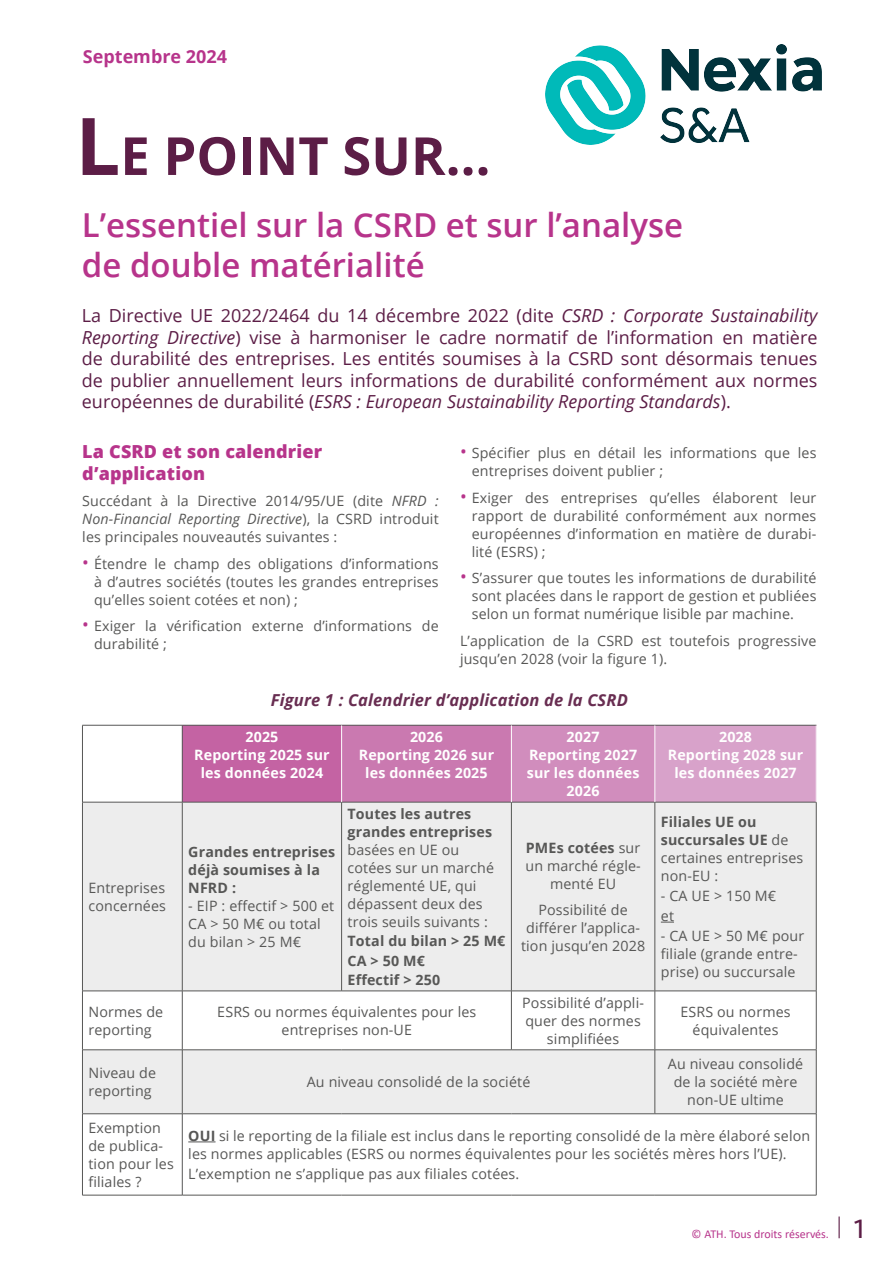
<style>
.page{position:relative;width:893px;height:1263px;background:#fff}
.page>*{position:absolute;margin:0;border:0;box-sizing:border-box;transform-origin:0 0}
.t1{font:700 52.5px "Open Sans";color:#5c1d46}
.t2{font:600 33px/39.6px "Open Sans";color:#b7348b}
.t3{font:27.45px "Alber";color:#5c1d46}
.t4{font:18px/21.6px "Open Sans";color:#5c1d46;text-align:justify}
.t5{font:800 18px/21.6px "Open Sans";letter-spacing:.01em;color:#b7348b}
.t6{font:700 18px "Open Sans";color:#b7348b}
.t7{font:italic 700 16.5px "Open Sans";letter-spacing:.01em;color:#682d51}
.t8{font:14.25px/18px "Open Sans";letter-spacing:.01em;color:#575756}
.t9{font:700 14.25px/18px "Open Sans";letter-spacing:.01em;color:#fff;text-align:center}
.t10{font:700 14.25px/18px "Open Sans";letter-spacing:.01em;color:#575756}
.t11{font:12px "Calibri";color:#b7348b}
.s1{font-size:79.5px}
.s2{font-style:italic}
.s3{font-size:18px;color:#b7348b}
.s4{font-weight:700}
</style>
<div class="page">
<hr style="left:838px;top:1216px;width:2px;height:22px;background:#5c1d46">
<div style="left:182px;top:725px;width:160px;height:77px;background:#c463a3"></div>
<div style="left:342px;top:725px;width:169px;height:77px;background:#ca79b0"></div>
<div style="left:511px;top:725px;width:144px;height:77px;background:#d18dbd"></div>
<div style="left:655px;top:725px;width:161px;height:77px;background:#d8a2ca"></div>
<svg style="left:83px;top:803px;width:733px;height:310px;fill:#ededed"></svg>
<hr style="left:82px;top:725px;width:100px;height:1px;background:#575756">
<hr style="left:82px;top:725px;width:1px;height:77px;background:#575756">
<hr style="left:82px;top:802px;width:100px;height:1px;background:#575756">
<hr style="left:82px;top:802px;width:1px;height:189px;background:#575756">
<hr style="left:182px;top:802px;width:1px;height:189px;background:#575756">
<hr style="left:341px;top:802px;width:1px;height:189px;background:#575756">
<hr style="left:511px;top:802px;width:1px;height:189px;background:#575756">
<hr style="left:655px;top:802px;width:1px;height:189px;background:#575756">
<hr style="left:816px;top:802px;width:1px;height:189px;background:#575756">
<hr style="left:82px;top:991px;width:100px;height:1px;background:#575756">
<hr style="left:82px;top:991px;width:1px;height:58px;background:#575756">
<hr style="left:182px;top:991px;width:160px;height:1px;background:#575756">
<hr style="left:182px;top:991px;width:1px;height:58px;background:#575756">
<hr style="left:342px;top:991px;width:169px;height:1px;background:#575756">
<hr style="left:511px;top:991px;width:144px;height:1px;background:#575756">
<hr style="left:511px;top:991px;width:1px;height:58px;background:#575756">
<hr style="left:655px;top:991px;width:161px;height:1px;background:#575756">
<hr style="left:655px;top:991px;width:1px;height:58px;background:#575756">
<hr style="left:816px;top:991px;width:1px;height:58px;background:#575756">
<hr style="left:82px;top:1049px;width:100px;height:1px;background:#575756">
<hr style="left:82px;top:1050px;width:1px;height:63px;background:#575756">
<hr style="left:182px;top:1049px;width:160px;height:1px;background:#575756">
<hr style="left:182px;top:1050px;width:1px;height:63px;background:#575756">
<hr style="left:342px;top:1049px;width:169px;height:1px;background:#575756">
<hr style="left:511px;top:1049px;width:144px;height:1px;background:#575756">
<hr style="left:655px;top:1049px;width:161px;height:1px;background:#575756">
<hr style="left:655px;top:1050px;width:1px;height:63px;background:#575756">
<hr style="left:816px;top:1050px;width:1px;height:63px;background:#575756">
<hr style="left:82px;top:1113px;width:100px;height:1px;background:#575756">
<hr style="left:82px;top:1114px;width:1px;height:81px;background:#575756">
<hr style="left:182px;top:1113px;width:160px;height:1px;background:#575756">
<hr style="left:182px;top:1114px;width:1px;height:81px;background:#575756">
<hr style="left:342px;top:1113px;width:169px;height:1px;background:#575756">
<hr style="left:511px;top:1113px;width:144px;height:1px;background:#575756">
<hr style="left:655px;top:1113px;width:161px;height:1px;background:#575756">
<hr style="left:816px;top:1114px;width:1px;height:81px;background:#575756">
<hr style="left:82px;top:1195px;width:100px;height:1px;background:#575756">
<hr style="left:182px;top:1195px;width:160px;height:1px;background:#575756">
<hr style="left:342px;top:1195px;width:169px;height:1px;background:#575756">
<hr style="left:511px;top:1195px;width:144px;height:1px;background:#575756">
<hr style="left:655px;top:1195px;width:161px;height:1px;background:#575756">
<hr style="left:182px;top:725px;width:160px;height:1px;background:#575756">
<hr style="left:182px;top:725px;width:1px;height:77px;background:#575756">
<hr style="left:342px;top:725px;width:169px;height:1px;background:#575756">
<hr style="left:511px;top:725px;width:144px;height:1px;background:#575756">
<hr style="left:655px;top:725px;width:161px;height:1px;background:#575756">
<hr style="left:182px;top:802px;width:160px;height:1px;background:#575756">
<hr style="left:342px;top:802px;width:169px;height:1px;background:#575756">
<hr style="left:511px;top:802px;width:144px;height:1px;background:#575756">
<hr style="left:655px;top:802px;width:161px;height:1px;background:#575756">
<hr style="left:341px;top:725px;width:1px;height:77px;background:#fff">
<hr style="left:511px;top:725px;width:1px;height:77px;background:#fff">
<hr style="left:655px;top:725px;width:1px;height:77px;background:#fff">
<svg style="left:661px;top:922px;width:13px;height:1px"></svg>
<svg style="left:188px;top:1141px;width:28px;height:1px"></svg>
<img style="left:546px;top:44px;width:276px;height:100px">
<p class="t6" style="left:83px;top:43px;width:146px">Septembre 2024</p>
<h1 class="t1" style="left:75px;top:119px;width:416px"><span class="s1">L</span>E POINT SUR...</h1>
<h2 class="t2" style="left:82px;top:205px;width:603px">L’essentiel sur la CSRD et sur l’analyse de double matérialité</h2>
<p class="t4" style="left:82px;top:304px;width:737px">La Directive UE 2022/2464 du 14 décembre 2022 (dite <span class="s2">CSRD : Corporate Sustainability Reporting Directive</span>) vise à harmoniser le cadre normatif de l’information en matière de durabilité des entreprises. Les entités soumises à la CSRD sont désormais tenues de publier annuellement leurs informations de durabilité conformément aux normes européennes de durabilité (<span class="s2">ESRS : European Sustainability Reporting Standards</span>).</p>
<p class="t5" style="left:82px;top:440px;width:242px">La CSRD et son calendrier d’application</p>
<p class="t8" style="left:82px;top:492px;width:358px;text-align:justify">Succédant à la Directive 2014/95/UE (dite <span class="s2">NFRD :<br>Non-Financial Reporting Directive</span>), la CSRD introduit les principales nouveautés suivantes :</p>
<p class="t8" style="left:94px;top:554px;width:346px;text-align:justify;text-indent:-12px"><span class="s3">•</span> Étendre le champ des obligations d’informations à d’autres sociétés (toutes les grandes entreprises qu’elles soient cotées et non) ;</p>
<p class="t8" style="left:94px;top:617px;width:346px;text-indent:-12px"><span class="s3">•</span> Exiger la vérification externe d’informations de durabilité ;</p>
<p class="t8" style="left:472px;top:444px;width:346px;text-indent:-12px"><span class="s3">•</span> Spécifier plus en détail les informations que les entreprises doivent publier ;</p>
<p class="t8" style="left:472px;top:488px;width:346px;text-align:justify;text-indent:-12px"><span class="s3">•</span> Exiger des entreprises qu’elles élaborent leur rapport de durabilité conformément aux normes européennes d’information en matière de durabi&shy;lité (ESRS) ;</p>
<p class="t8" style="left:472px;top:569px;width:346px;text-align:justify;text-indent:-12px"><span class="s3">•</span> S’assurer que toutes les informations de durabilité sont placées dans le rapport de gestion et publiées selon un format numérique lisible par machine.</p>
<p class="t8" style="left:460px;top:631px;width:358px">L’application de la CSRD est toutefois progressive jusqu’en 2028 (voir la figure 1).</p>
<p class="t8" style="left:88px;top:878px;width:79px">Entreprises concernées</p>
<p class="t7" style="left:271px;top:688px;width:359px">Figure 1 : Calendrier d’application de la CSRD</p>
<p class="t9" style="left:194px;top:728px;width:137px">2025<br>Reporting 2025 sur les données 2024</p>
<p class="t9" style="left:359px;top:728px;width:137px">2026<br>Reporting 2026 sur les données 2025</p>
<p class="t9" style="left:527px;top:728px;width:114px">2027<br>Reporting 2027 sur les données<br>2026</p>
<p class="t9" style="left:668px;top:728px;width:137px">2028<br>Reporting 2028 sur les données 2027</p>
<p class="t10" style="left:188px;top:842px;width:148px">Grandes entreprises déjà soumises à la<br>NFRD :</p>
<p class="t8" style="left:188px;top:896px;width:148px">- EIP : effectif &gt; 500 et<br>CA &gt; 50 M€ ou total du bilan &gt; 25 M€</p>
<p class="t10" style="left:348px;top:804px;width:146px">Toutes les autres grandes entreprises</p>
<p class="t8" style="left:348px;top:840px;width:148px">basées en UE ou cotées sur un marché réglementé UE, qui dépassent deux des trois seuils suivants :</p>
<p class="t10" style="left:348px;top:931px;width:159px;line-height:19.4px">Total du bilan &gt; 25 M€<br>CA &gt; 50 M€<br>Effectif &gt; 250</p>
<p class="t8" style="left:525px;top:838px;width:117px;text-align:center"><span class="s4">PMEs cotées</span> sur un marché régle&shy;menté EU</p>
<p class="t8" style="left:521px;top:901px;width:126px;text-align:center">Possibilité de différer l’applica&shy;tion jusqu’en 2028</p>
<p class="t8" style="left:661px;top:812px;width:144px"><span class="s4">Filiales UE ou succursales UE</span> de certaines entreprises non-EU :</p>
<p class="t8" style="left:661px;top:885px;width:117px;line-height:20.1px">- CA UE &gt; 150 M€ et</p>
<p class="t8" style="left:661px;top:926px;width:145px">- CA UE &gt; 50 M€ pour filiale (grande entre&shy;prise) ou succursale</p>
<p class="t8" style="left:88px;top:1002px;width:76px">Normes de reporting</p>
<p class="t8" style="left:217px;top:1002px;width:261px;text-align:center">ESRS ou normes équivalentes pour les entreprises non-UE</p>
<p class="t8" style="left:522px;top:993px;width:123px;text-align:center">Possibilité d’appli&shy;quer des normes simplifiées</p>
<p class="t8" style="left:680px;top:1002px;width:112px;text-align:center">ESRS ou normes équivalentes</p>
<p class="t8" style="left:88px;top:1064px;width:69px">Niveau de reporting</p>
<p class="t8" style="left:307px;top:1073px;width:225px">Au niveau consolidé de la société</p>
<p class="t8" style="left:668px;top:1055px;width:137px;text-align:center">Au niveau consolidé de la société mère non-UE ultime</p>
<p class="t8" style="left:88px;top:1118px;width:87px">Exemption de publica&shy;tion pour les filiales ?</p>
<p class="t8" style="left:188px;top:1126px;width:623px"><span class="s4">OUI</span> si le reporting de la filiale est inclus dans le reporting consolidé de la mère élaboré selon les normes applicables (ESRS ou normes équivalentes pour les sociétés mères hors l’UE).</p>
<p class="t8" style="left:188px;top:1164px;width:333px">L’exemption ne s’applique pas aux filiales cotées.</p>
<p class="t11" style="left:692px;top:1226px;width:139px">© ATH. Tous droits réservés.</p>
<h3 class="t3" style="left:851px;top:1212px;width:16px">1</h3>
</div>
